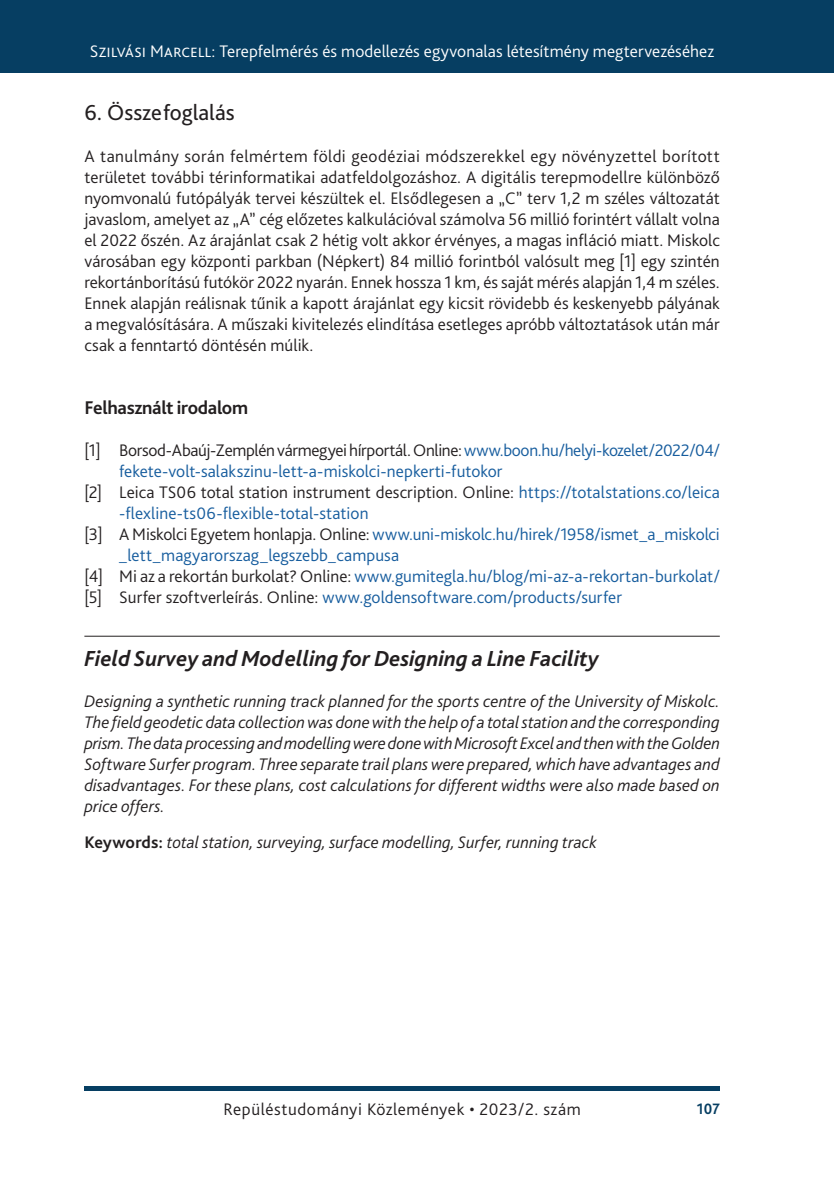
<style>
.page{position:relative;width:834px;height:1181px;background:#fff}
.page>*{position:absolute;margin:0;border:0;box-sizing:border-box;transform-origin:0 0}
._3_3_Abctract_angol_head{font:italic 700 22.75px "Bliss Pro";color:#231f20}
._1_1__Head_bold_13{font:22.75px "Bliss Pro";color:#231f20}
._6_0_Bibliogaphy_head{font:700 19.25px "Bliss Pro";letter-spacing:-.015em;color:#231f20}
._2__Body_1st_paragraph{font:300 17.5px/21px "Bliss Pro";letter-spacing:.005em;color:#231f20;text-align:justify}
.t1{font:300 17.5px/21px "Bliss Pro";color:#175d9e}
._3_4_Abstract_angol{font:italic 300 17.5px/21px "Bliss Pro";letter-spacing:.005em;color:#231f20;text-align:justify}
.t2{font:300 17.5px "Bliss Pro";letter-spacing:.005em;color:#fff}
._2__Body_1st_paragraph-2{font:300 17.5px "Bliss Pro";letter-spacing:.03em;color:#231f20}
.t3{font:700 15.75px "Bliss Pro";color:#063e62;scale:.95 1}
.s1{color:#231f20}
.s2{font-weight:700;font-style:normal}
</style>
<div class="page">
<div style="left:0;top:0;width:833px;height:73px;background:#063e62"></div>
<div style="left:84px;top:1086px;width:635px;height:5px;background:#063e62"></div>
<hr style="left:84px;top:636px;width:635px;height:1px;background:#231f20">
<p class="t2" style="left:90px;top:41px;width:625px">Szilvási Marcell: Terepfelmérés és modellezés egyvonalas létesítmény megtervezéséhez</p>
<p class="_1_1__Head_bold_13" style="left:84px;top:99px;width:152px">6. Összefoglalás</p>
<p class="_2__Body_1st_paragraph" style="left:84px;top:145px;width:637px">A tanulmány során felmértem földi geodéziai módszerekkel egy növényzettel borított területet további térinformatikai adatfeldolgozáshoz. A digitális terepmodellre különböző nyomvonalú futópályák tervei készültek el. Elsődlegesen a „C” terv 1,2 m széles változatát javaslom, amelyet az „A” cég előzetes kalkulációval számolva 56 millió forintért vállalt volna el 2022 őszén. Az árajánlat csak 2 hétig volt akkor érvényes, a magas infláció miatt. Miskolc városában egy központi parkban (Népkert) 84 millió forintból valósult meg [1] egy szintén rekortánborítású futókör 2022 nyarán. Ennek hossza 1 km, és saját mérés alapján 1,4 m széles.<br>Ennek alapján reálisnak tűnik a kapott árajánlat egy kicsit rövidebb és keskenyebb pályának a megvalósítására. A műszaki kivitelezés elindítása esetleges apróbb változtatások után már csak a fenntartó döntésén múlik.</p>
<p class="_6_0_Bibliogaphy_head" style="left:84px;top:396px;width:165px">Felhasznált irodalom</p>
<p class="t1" style="left:119px;top:439px;width:602px;text-indent:-35px"><span class="s1">[1] Borsod-Abaúj-Zemplén vármegyei hírportál. Online:</span> www.boon.hu/helyi-kozelet/2022/04/ fekete-volt-salakszinu-lett-a-miskolci-nepkerti-futokor</p>
<p class="t1" style="left:119px;top:481px;width:602px;text-indent:-35px"><span class="s1">[2] Leica TS06 total station instrument description. Online:</span> https://totalstations.co/leica -flexline-ts06-flexible-total-station</p>
<p class="t1" style="left:119px;top:523px;width:602px;text-indent:-35px"><span class="s1">[3] A Miskolci Egyetem honlapja. Online:</span> www.uni-miskolc.hu/hirek/1958/ismet_a_miskolci _lett_magyarorszag_legszebb_campusa</p>
<p class="t1" style="left:84px;top:565px;width:636px"><span class="s1">[4] Mi az a rekortán burkolat? Online:</span> www.gumitegla.hu/blog/mi-az-a-rekortan-burkolat/</p>
<p class="t1" style="left:84px;top:586px;width:539px"><span class="s1">[5] Surfer szoftverleírás. Online:</span> www.goldensoftware.com/products/surfer</p>
<p class="_3_3_Abctract_angol_head" style="left:84px;top:645px;width:516px">Field Survey and Modelling for Designing a Line Facility</p>
<p class="_3_4_Abstract_angol" style="left:84px;top:690px;width:637px">Designing a synthetic running track planned for the sports centre of the University of Miskolc.<br>The field geodetic data collection was done with the help of a total station and the corresponding prism. The data processing and modelling were done with Microsoft Excel and then with the Golden Software Surfer program. Three separate trail plans were prepared, which have advantages and disadvantages. For these plans, cost calculations for different widths were also made based on price offers.</p>
<p class="_3_4_Abstract_angol" style="left:84px;top:831px;width:514px"><span class="s2">Keywords:</span> total station, surveying, surface modelling, Surfer, running track</p>
<p class="_2__Body_1st_paragraph-2" style="left:223px;top:1098px;width:359px">Repüléstudományi Közlemények • 2023/2. szám</p>
<p class="t3" style="left:696px;top:1099px;width:26px">107</p>
</div>
